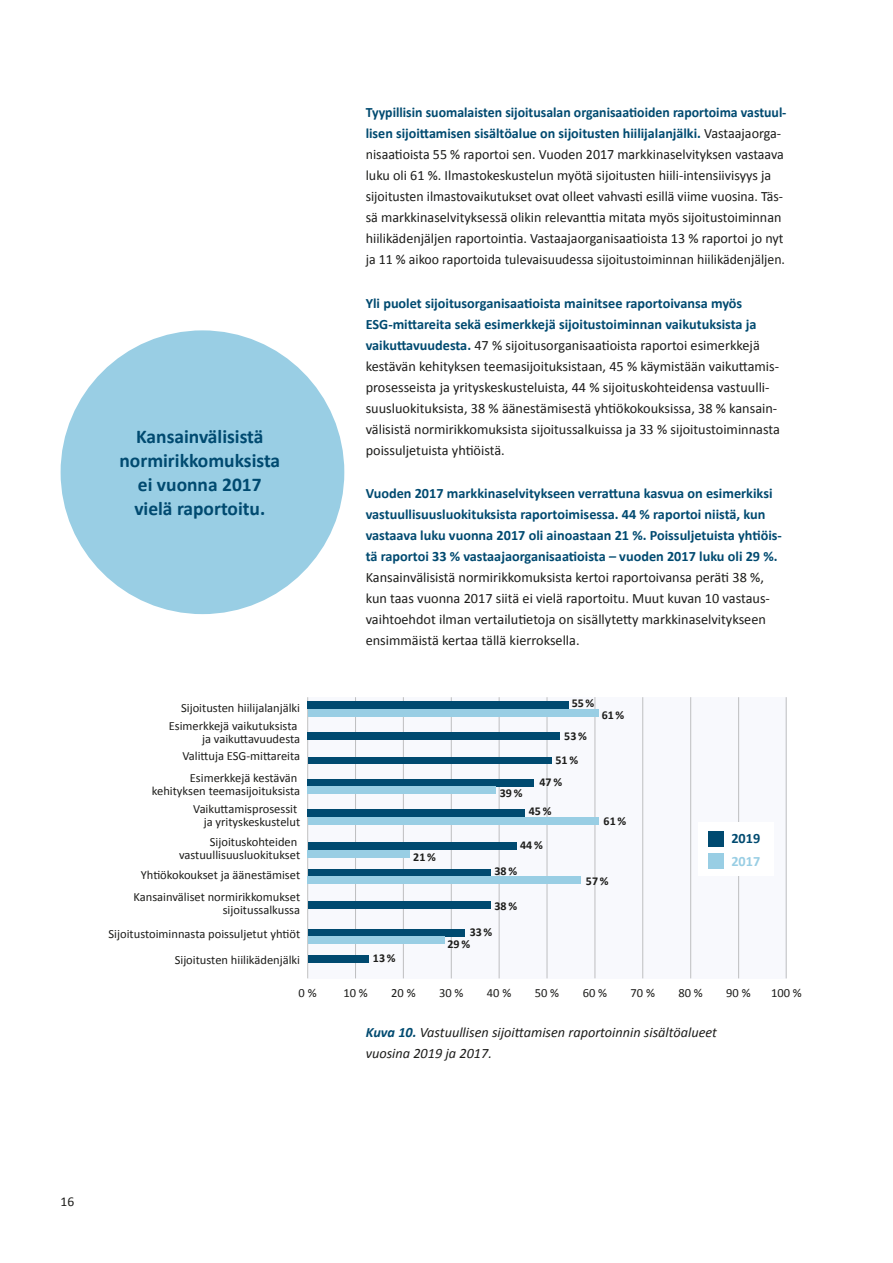
<style>
.page{position:relative;width:893px;height:1263px;background:#fff}
.page>*{position:absolute;margin:0;border:0;box-sizing:border-box;transform-origin:0 0}
.t1{font:700 19.5px/24px "Calibri";color:#004a70;text-align:center}
.t2{font:14.25px/21px "Calibri";color:#1d1d1b}
.t3{font:700 14.25px/21px "Calibri";color:#004a70}
.t4{font:italic 14.25px/21px "Calibri";color:#1d1d1b}
.t5{font:700 14.25px "Calibri";color:#99cee4}
.t6{font:13.5px "Calibri";color:#1d1d1b}
.t7{font:12.45px/13px "Calibri";color:#1d1d1b;text-align:right}
.t8{font:700 12px/11.9px "Calibri";color:#1d1d1b}
.s1{font-weight:700;color:#004a70}
</style>
<div class="page">
<div style="left:308px;top:697px;width:479px;height:281px;background:#f8f9fd"></div>
<hr style="left:307px;top:697px;width:1px;height:281px;background:#878787">
<hr style="left:355px;top:697px;width:1px;height:281px;background:#878787">
<hr style="left:403px;top:697px;width:1px;height:281px;background:#878787">
<hr style="left:451px;top:697px;width:1px;height:281px;background:#878787">
<hr style="left:499px;top:697px;width:1px;height:281px;background:#878787">
<hr style="left:546px;top:697px;width:1px;height:281px;background:#878787">
<hr style="left:594px;top:697px;width:1px;height:281px;background:#878787">
<hr style="left:642px;top:697px;width:1px;height:281px;background:#878787">
<hr style="left:690px;top:697px;width:1px;height:281px;background:#878787">
<hr style="left:738px;top:697px;width:1px;height:281px;background:#878787">
<hr style="left:786px;top:697px;width:1px;height:281px;background:#878787">
<div style="left:308px;top:701px;width:261px;height:8px;background:#004a70"></div>
<div style="left:308px;top:732px;width:252px;height:8px;background:#004a70"></div>
<div style="left:308px;top:757px;width:243px;height:6px;background:#004a70"></div>
<div style="left:308px;top:779px;width:226px;height:7px;background:#004a70"></div>
<div style="left:308px;top:809px;width:217px;height:8px;background:#004a70"></div>
<div style="left:308px;top:842px;width:209px;height:8px;background:#004a70"></div>
<div style="left:308px;top:869px;width:182px;height:8px;background:#004a70"></div>
<div style="left:308px;top:901px;width:182px;height:8px;background:#004a70"></div>
<div style="left:308px;top:929px;width:156px;height:7px;background:#004a70"></div>
<div style="left:308px;top:955px;width:61px;height:7px;background:#004a70"></div>
<div style="left:308px;top:786px;width:188px;height:8px;background:#99cee4"></div>
<div style="left:308px;top:817px;width:290px;height:8px;background:#99cee4"></div>
<div style="left:308px;top:850px;width:102px;height:7px;background:#99cee4"></div>
<div style="left:308px;top:876px;width:273px;height:8px;background:#99cee4"></div>
<div style="left:308px;top:936px;width:136px;height:8px;background:#99cee4"></div>
<div style="left:308px;top:709px;width:290px;height:8px;background:#99cee4"></div>
<div style="left:698px;top:823px;width:76px;height:53px;background:#fff"></div>
<div style="left:708px;top:831px;width:16px;height:16px;background:#004a70"></div>
<div style="left:708px;top:853px;width:16px;height:15px;background:#99cee4"></div>
<div style="left:61px;top:330px;width:283px;height:284px;background:#99cee4;border-radius:50%"></div>
<h1 class="t1" style="left:119px;top:424px;width:162px">Kansainvälisistä normirikkomuksista ei vuonna 2017 vielä raportoitu.</h1>
<p class="t7" style="left:181px;top:702px;width:120px">Sijoitusten hiilijalanjälki</p>
<p class="t7" style="left:169px;top:719px;width:133px">Esimerkkejä vaikutuksista ja vaikuttavuudesta</p>
<p class="t7" style="left:182px;top:750px;width:119px">Valittuja ESG-mittareita</p>
<p class="t7" style="left:152px;top:771px;width:150px">Esimerkkejä kestävän kehityksen teemasijoituksista</p>
<p class="t7" style="left:193px;top:802px;width:108px">Vaikuttamisprosessit ja yrityskeskustelut</p>
<p class="t7" style="left:179px;top:835px;width:123px">Sijoituskohteiden vastuullisuusluokitukset</p>
<p class="t7" style="left:141px;top:868px;width:161px">Yhtiökokoukset ja äänestämiset</p>
<p class="t7" style="left:134px;top:890px;width:168px">Kansainväliset normirikkomukset sijoitussalkussa</p>
<p class="t7" style="left:109px;top:927px;width:193px">Sijoitustoiminnasta poissuljetut yhtiöt</p>
<p class="t7" style="left:175px;top:954px;width:127px">Sijoitusten hiilikädenjälki</p>
<p class="t2" style="left:366px;top:102px;width:422px"><span class="s1">Tyypillisin suomalaisten sijoitusalan organisaatioiden raportoima vastuul&shy;lisen sijoittamisen sisältöalue on sijoitusten hiilijalanjälki.</span> Vastaajaorga&shy;nisaatioista 55 % raportoi sen. Vuoden 2017 markkinaselvityksen vastaava luku oli 61 %. Ilmastokeskustelun myötä sijoitusten hiili-intensiivisyys ja sijoitusten ilmastovaikutukset ovat olleet vahvasti esillä viime vuosina. Täs&shy;sä markkinaselvityksessä olikin relevanttia mitata myös sijoitustoiminnan hiilikädenjäljen raportointia. Vastaajaorganisaatioista 13 % raportoi jo nyt ja 11 % aikoo raportoida tulevaisuudessa sijoitustoiminnan hiilikädenjäljen.</p>
<p class="t2" style="left:366px;top:292px;width:416px"><span class="s1">Yli puolet sijoitusorganisaatioista mainitsee raportoivansa myös ESG-mittareita sekä esimerkkejä sijoitustoiminnan vaikutuksista ja vaikuttavuudesta.</span> 47 % sijoitusorganisaatioista raportoi esimerkkejä kestävän kehityksen teemasijoituksistaan, 45 % käymistään vaikuttamis&shy;prosesseista ja yrityskeskusteluista, 44 % sijoituskohteidensa vastuulli&shy;suusluokituksista, 38 % äänestämisestä yhtiökokouksissa, 38 % kansain&shy;välisistä normirikkomuksista sijoitussalkuissa ja 33 % sijoitustoiminnasta poissuljetuista yhtiöistä.</p>
<p class="t3" style="left:366px;top:483px;width:418px">Vuoden 2017 markkinaselvitykseen verrattuna kasvua on esimerkiksi vastuullisuusluokituksista raportoimisessa. 44 % raportoi niistä, kun vastaava luku vuonna 2017 oli ainoastaan 21 %. Poissuljetuista yhtiöis&shy;tä raportoi 33 % vastaajaorganisaatioista – vuoden 2017 luku oli 29 %.</p>
<p class="t2" style="left:366px;top:567px;width:406px">Kansainvälisistä normirikkomuksista kertoi raportoivansa peräti 38 %, kun taas vuonna 2017 siitä ei vielä raportoitu. Muut kuvan 10 vastaus&shy;vaihtoehdot ilman vertailutietoja on sisällytetty markkinaselvitykseen ensimmäistä kertaa tällä kierroksella.</p>
<p class="t8" style="left:373px;top:952px;width:24px">13 %</p>
<p class="t8" style="left:413px;top:851px;width:24px">21 %</p>
<p class="t8" style="left:572px;top:697px;width:24px">55 %</p>
<p class="t8" style="left:500px;top:787px;width:24px">39 %</p>
<p class="t8" style="left:564px;top:730px;width:24px">53 %</p>
<p class="t8" style="left:556px;top:754px;width:24px">51 %</p>
<p class="t8" style="left:539px;top:776px;width:24px">47 %</p>
<p class="t8" style="left:529px;top:805px;width:24px">45 %</p>
<p class="t8" style="left:520px;top:839px;width:24px">44 %</p>
<p class="t8" style="left:602px;top:709px;width:24px">61 %</p>
<p class="t8" style="left:604px;top:815px;width:24px">61 %</p>
<p class="t8" style="left:494px;top:865px;width:24px">38 %</p>
<p class="t8" style="left:494px;top:899px;width:24px">38 %</p>
<p class="t8" style="left:448px;top:926px;width:46px;text-indent:22px">33 %<br>29 %</p>
<p class="t8" style="left:586px;top:875px;width:24px">57 %</p>
<p class="t3" style="left:731px;top:828px;width:30px">2019</p>
<p class="t5" style="left:731px;top:852px;width:30px">2017</p>
<p class="t7" style="left:299px;top:986px;width:20px">0 %</p>
<p class="t7" style="left:343px;top:986px;width:26px">10 %</p>
<p class="t7" style="left:391px;top:986px;width:26px">20 %</p>
<p class="t7" style="left:439px;top:986px;width:26px">30 %</p>
<p class="t7" style="left:487px;top:986px;width:26px">40 %</p>
<p class="t7" style="left:535px;top:986px;width:26px">50 %</p>
<p class="t7" style="left:583px;top:986px;width:26px">60 %</p>
<p class="t7" style="left:631px;top:986px;width:26px">70 %</p>
<p class="t7" style="left:678px;top:986px;width:26px">80 %</p>
<p class="t7" style="left:726px;top:986px;width:26px">90 %</p>
<p class="t7" style="left:771px;top:986px;width:32px">100 %</p>
<p class="t4" style="left:366px;top:1021px;width:353px"><span class="s1">Kuva 10.</span> Vastuullisen sijoittamisen raportoinnin sisältöalueet vuosina 2019 ja 2017.</p>
<p class="t6" style="left:61px;top:1193px;width:15px">16</p>
</div>
